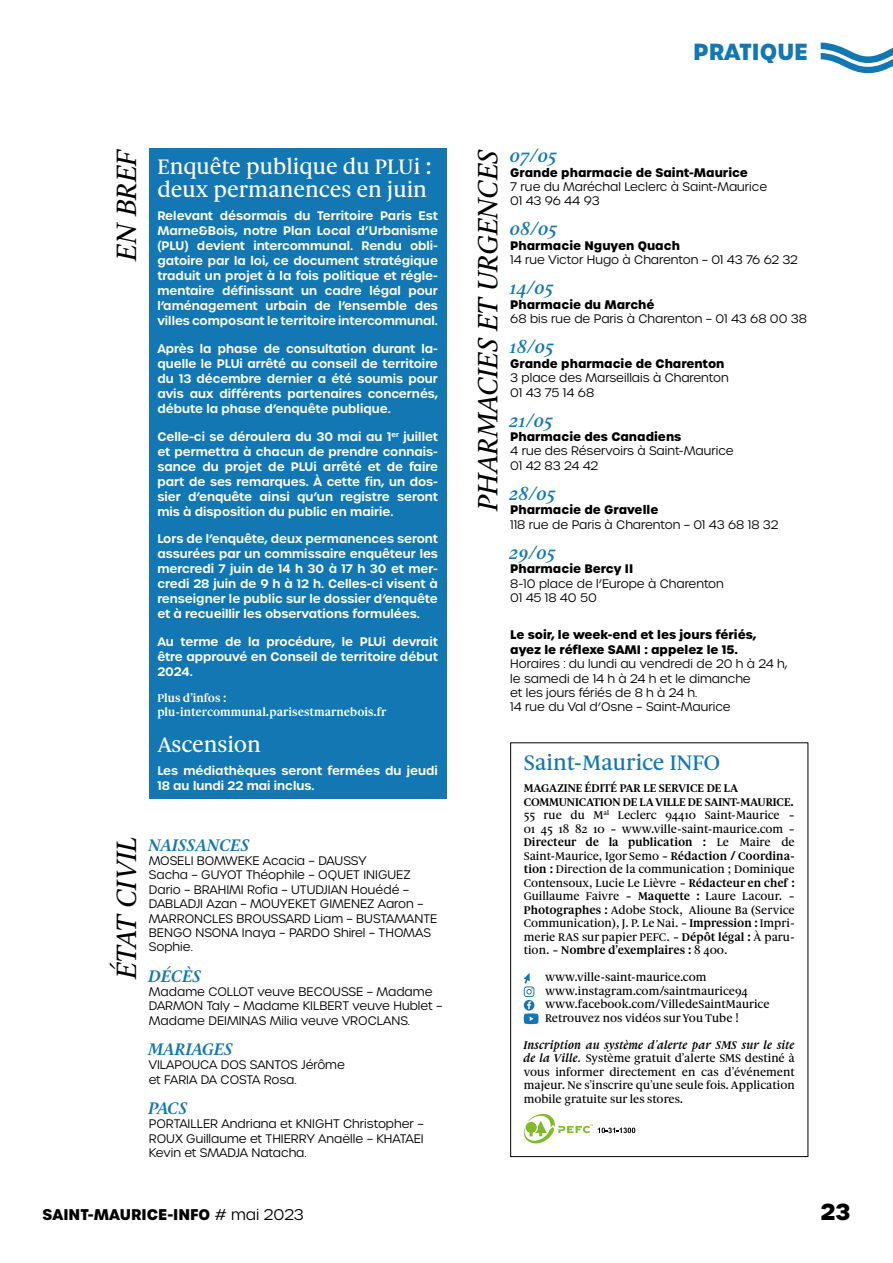
<style>
.page{position:relative;width:893px;height:1263px;background:#fff}
.page>*{position:absolute;margin:0;border:0;box-sizing:border-box;transform-origin:0 0}
.t1{font:italic 500 30px "Gauthier FY";color:#000}
.t2{font:500 22.5px/22.5px "Gauthier FY";color:#fff}
.t3{font:500 22.5px "Gauthier FY";color:#1277b2}
.t4{font:700 22.5px "Urbane";color:#1277b2}
.t5{font:700 22.5px "Urbane";color:#000}
.t6{font:italic 700 18px "Gauthier FY";color:#1277b2}
.t7{font:700 15px "Urbane";color:#000}
.t8{font:600 12px/15px "Urbane";color:#fff;text-align:justify}
.t9{font:300 12px/14.4px "Urbane";color:#000}
.t10{font:500 12px/13.5px "Gauthier FY";color:#000}
.t11{font:700 12px/14.4px "Urbane";color:#000}
.t12{font:700 12px/13.5px "Gauthier FY";color:#fff}
.s1{font-weight:700}
.s2{font-weight:700;font-style:italic}
.s3{font-weight:300}
</style>
<div class="page">
<svg style="left:821px;top:43px;width:72px;height:30px"></svg>
<svg style="left:524px;top:973px;width:14px;height:51px"></svg>
<svg style="left:524px;top:1114px;width:111px;height:29px"></svg>
<div style="left:510px;top:742px;width:298px;height:415px;border:1px solid #000"></div>
<div style="left:149px;top:149px;width:297px;height:650px;background:#1277b2"></div>
<h1 class="t1" style="left:107px;top:260px;width:114px;rotate:-90deg">EN BREF</h1>
<h2 class="t2" style="left:157px;top:155px;width:276px">Enquête publique du PLUi : deux permanences en juin</h2>
<p class="t8" style="left:157px;top:208px;width:282px">Relevant désormais du Territoire Paris Est Marne&amp;Bois, notre Plan Local d’Urbanisme (PLU) devient intercommunal. Rendu obli&shy;gatoire par la loi, ce document stratégique traduit un projet à la fois politique et régle&shy;mentaire définissant un cadre légal pour l’aménagement urbain de l’ensemble des villes composant le territoire intercommunal.</p>
<p class="t8" style="left:157px;top:341px;width:282px">Après la phase de consultation durant la&shy;quelle le PLUi arrêté au conseil de territoire du 13 décembre dernier a été soumis pour avis aux différents partenaires concernés, débute la phase d’enquête publique.</p>
<p class="t8" style="left:157px;top:429px;width:282px">Celle-ci se déroulera du 30 mai au 1<sup>er</sup> juillet et permettra à chacun de prendre connais&shy;sance du projet de PLUi arrêté et de faire part de ses remarques. À cette fin, un dos&shy;sier d’enquête ainsi qu’un registre seront mis à disposition du public en mairie.</p>
<p class="t8" style="left:157px;top:531px;width:282px">Lors de l’enquête, deux permanences seront assurées par un commissaire enquêteur les mercredi 7 juin de 14 h 30 à 17 h 30 et mer&shy;credi 28 juin de 9 h à 12 h. Celles-ci visent à renseigner le public sur le dossier d’enquête et à recueillir les observations formulées.</p>
<p class="t8" style="left:157px;top:634px;width:282px">Au terme de la procédure, le PLUi devrait être approuvé en Conseil de territoire début 2024.</p>
<p class="t12" style="left:157px;top:692px;width:231px">Plus d’infos : plu-intercommunal.parisestmarnebois.fr</p>
<h2 class="t2" style="left:157px;top:733px;width:105px">Ascension</h2>
<p class="t8" style="left:157px;top:763px;width:282px">Les médiathèques seront fermées du jeudi<br>18 au lundi 22 mai inclus.</p>
<h1 class="t1" style="left:107px;top:978px;width:146px;rotate:-90deg">ÉTAT CIVIL</h1>
<h3 class="t6" style="left:149px;top:833px;width:103px">NAISSANCES</h3>
<p class="t9" style="left:149px;top:853px;width:290px">MOSELI BOMWEKE Acacia – DAUSSY<br>Sacha – GUYOT Théophile – OQUET INIGUEZ Dario – BRAHIMI Rofia – UTUDJIAN Houédé – DABLADJI Azan – MOUYEKET GIMENEZ Aaron – MARRONCLES BROUSSARD Liam – BUSTAMANTE BENGO NSONA Inaya – PARDO Shirel – THOMAS Sophie.</p>
<h3 class="t6" style="left:149px;top:964px;width:54px">DÉCÈS</h3>
<p class="t9" style="left:149px;top:984px;width:295px">Madame COLLOT veuve BECOUSSE – Madame<br>DARMON Taly – Madame KILBERT veuve Hublet –<br>Madame DEIMINAS Milia veuve VROCLANS.</p>
<h3 class="t6" style="left:149px;top:1037px;width:86px">MARIAGES</h3>
<p class="t9" style="left:149px;top:1058px;width:198px">VILAPOUCA DOS SANTOS Jérôme et FARIA DA COSTA Rosa.</p>
<h3 class="t6" style="left:149px;top:1096px;width:41px">PACS</h3>
<p class="t9" style="left:149px;top:1117px;width:276px;text-align:justify">PORTAILLER Andriana et KNIGHT Christopher – ROUX Guillaume et THIERRY Anaëlle – KHATAEI Kevin et SMADJA Natacha.</p>
<h2 class="t4" style="left:693px;top:36px;width:116px">PRATIQUE</h2>
<h1 class="t1" style="left:469px;top:510px;width:363px;rotate:-90deg">PHARMACIES ET URGENCES</h1>
<h3 class="t6" style="left:510px;top:145px;width:48px">07/05</h3>
<p class="t11" style="left:510px;top:165px;width:239px">Grande pharmacie de Saint-Maurice</p>
<p class="t9" style="left:510px;top:179px;width:258px">7 rue du Maréchal Leclerc à Saint-Maurice<br>01 43 96 44 93</p>
<h3 class="t6" style="left:510px;top:218px;width:49px">08/05</h3>
<p class="t11" style="left:510px;top:238px;width:171px">Pharmacie Nguyen Quach</p>
<p class="t9" style="left:510px;top:253px;width:289px">14 rue Victor Hugo à Charenton – 01 43 76 62 32</p>
<h3 class="t6" style="left:510px;top:277px;width:45px">14/05</h3>
<p class="t11" style="left:510px;top:297px;width:146px">Pharmacie du Marché</p>
<p class="t9" style="left:510px;top:312px;width:298px">68 bis rue de Paris à Charenton – 01 43 68 00 38</p>
<h3 class="t6" style="left:510px;top:336px;width:46px">18/05</h3>
<p class="t11" style="left:510px;top:356px;width:216px">Grande pharmacie de Charenton</p>
<p class="t9" style="left:510px;top:371px;width:220px">3 place des Marseillais à Charenton<br>01 43 75 14 68</p>
<h3 class="t6" style="left:510px;top:409px;width:45px">21/05</h3>
<p class="t11" style="left:510px;top:429px;width:173px">Pharmacie des Canadiens</p>
<p class="t9" style="left:510px;top:444px;width:225px">4 rue des Réservoirs à Saint-Maurice<br>01 42 83 24 42</p>
<h3 class="t6" style="left:510px;top:483px;width:47px">28/05</h3>
<p class="t11" style="left:510px;top:503px;width:150px">Pharmacie de Gravelle</p>
<p class="t9" style="left:510px;top:517px;width:270px">118 rue de Paris à Charenton – 01 43 68 18 32</p>
<h3 class="t6" style="left:510px;top:542px;width:47px">29/05</h3>
<p class="t11" style="left:510px;top:562px;width:124px">Pharmacie Bercy II</p>
<p class="t9" style="left:510px;top:576px;width:215px">8-10 place de l’Europe à Charenton<br>01 45 18 40 50</p>
<p class="t11" style="left:510px;top:628px;width:247px">Le soir, le week-end et les jours fériés, ayez le réflexe SAMI : appelez le 15.</p>
<p class="t9" style="left:510px;top:657px;width:279px">Horaires : du lundi au vendredi de 20 h à 24 h, le samedi de 14 h à 24 h et le dimanche<br>et les jours fériés de 8 h à 24 h.<br>14 rue du Val d’Osne – Saint-Maurice</p>
<h2 class="t3" style="left:524px;top:749px;width:198px">Saint-Maurice INFO</h2>
<p class="t10" style="left:524px;top:782px;width:273px"><span class="s1">MAGAZINE ÉDITÉ PAR LE SERVICE DE LA COMMUNICATION DE LA VILLE DE SAINT-MAURICE.<br></span>55 rue du M<sup>al</sup> Leclerc 94410 Saint-Maurice – 01 45 18 82 10 – www.ville-saint-maurice.com – <span class="s1">Directeur de la publication :</span> Le Maire de Saint-Maurice, Igor Semo – <span class="s1">Rédaction / Coordina&shy;tion :</span> Direction de la communication ; Dominique Contensoux, Lucie Le Lièvre – <span class="s1">Rédacteur en chef :<br></span>Guillaume Faivre – <span class="s1">Maquette :</span> Laure Lacour. – <span class="s1">Photographes :</span> Adobe Stock, Alioune Ba (Service Communication), J. P. Le Nai. – <span class="s1">Impression :</span> Impri&shy;merie RAS sur papier PEFC. – <span class="s1">Dépôt légal :</span> À paru&shy;tion. – <span class="s1">Nombre d’exemplaires :</span> 8 400.</p>
<p class="t10" style="left:545px;top:971px;width:226px">www.ville-saint-maurice.com www.instagram.com/saintmaurice94 www.facebook.com/VilledeSaintMaurice Retrouvez nos vidéos sur You Tube !</p>
<p class="t10" style="left:524px;top:1038px;width:273px;text-align:justify"><span class="s2">Inscription au système d’alerte par SMS sur le site de la Ville.</span> Système gratuit d’alerte SMS destiné à vous informer directement en cas d’événement majeur. Ne s’inscrire qu’une seule fois. Application mobile gratuite sur les stores.</p>
<p class="t7" style="left:43px;top:1204px;width:263px">SAINT-MAURICE-INFO <span class="s3"># mai 2023</span></p>
<h2 class="t5" style="left:820px;top:1197px;width:32px">23</h2>
</div>
